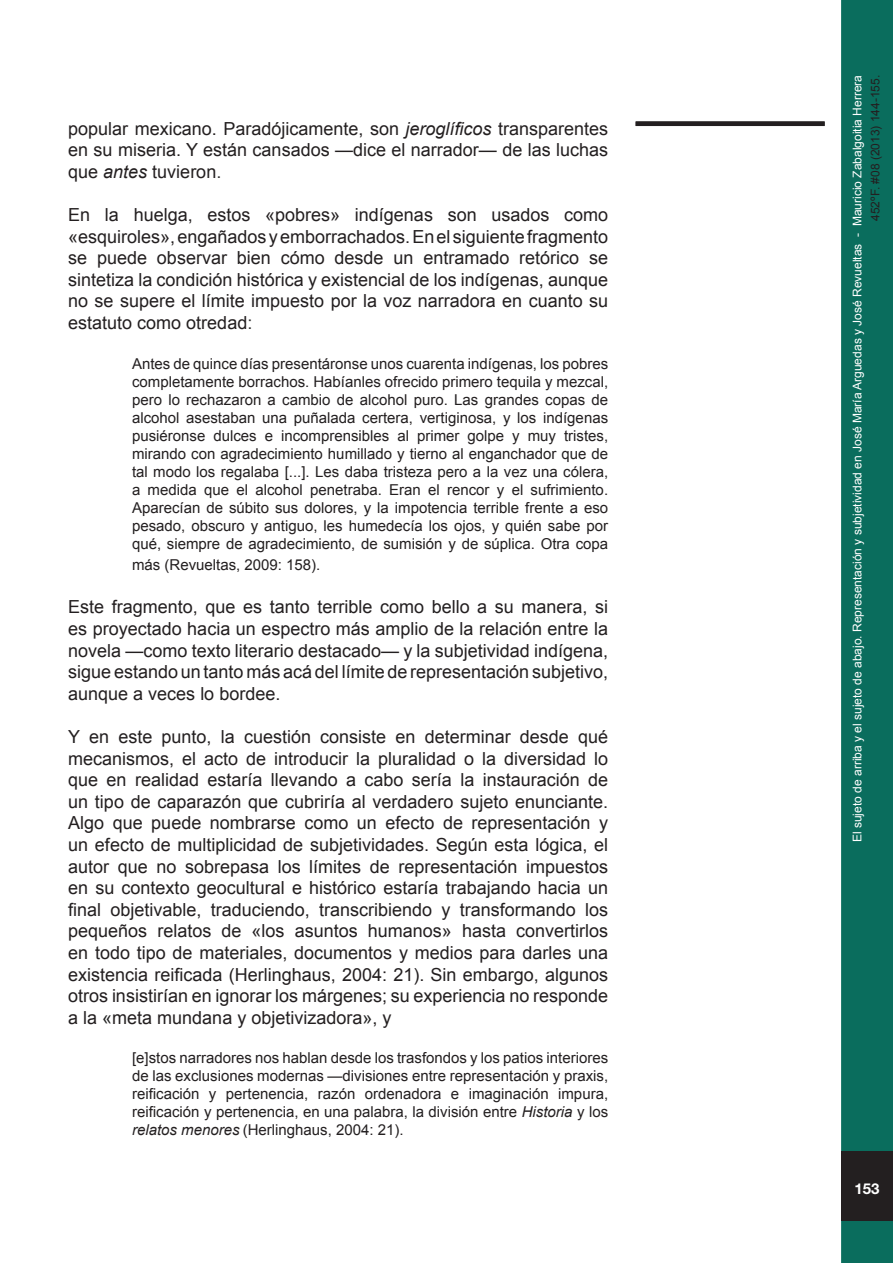
<style>
.page{position:relative;width:893px;height:1263px;background:#fff}
.page>*{position:absolute;margin:0;border:0;box-sizing:border-box;transform-origin:0 0}
.t1{font:18px/21.6px "Arial";color:#231f20;text-align:justify}
.t2{font:15px/18px "Arial";color:#231f20;text-align:justify}
.t3{font:700 15px "Helvetica Neue";color:#fff}
.t4{font:12px "Arial";color:#fff}
.t5{font:12px "Arial";color:#231f20}
.s1{font-style:italic}
.s2{color:#333}
.s3{color:#222}
</style>
<div class="page">
<div style="left:843px;top:2px;width:48px;height:1259px;background:#0a6d5d"></div>
<div style="left:841px;top:0;width:52px;height:1263px;border:3px solid #0a6d5d"></div>
<div style="left:841px;top:1151px;width:52px;height:70px;background:#231f20"></div>
<div style="left:636px;top:121px;width:189px;height:5px;background:#231f20"></div>
<p class="t1" style="left:68px;top:118px;width:541px">popular mexicano. Paradójicamente, son <span class="s1">jeroglíficos</span> transparentes en su miseria. Y están cansados —dice el narrador— de las luchas que <span class="s1">antes</span> tuvieron<span class="s2">.</span></p>
<p class="t1" style="left:68px;top:204px;width:541px">En la huelga, estos «pobres» indígenas son usados como «esquiroles», engañados y emborrachados. En el siguiente fragmento se puede observar bien cómo desde un entramado retórico se sintetiza la condición histórica y existencial de los indígenas, aunque no se supere el límite impuesto por la voz narradora en cuanto su estatuto como otredad<span class="s2">:</span></p>
<p class="t2" style="left:132px;top:354px;width:478px">Antes de quince días presentáronse unos cuarenta indígenas, los pobres completamente borrachos. Habíanles ofrecido primero tequila y mezcal, pero lo rechazaron a cambio de alcohol puro. Las grandes copas de alcohol asestaban una puñalada certera, vertiginosa, y los indígenas pusiéronse dulces e incomprensibles al primer golpe y muy tristes, mirando con agradecimiento humillado y tierno al enganchador que de tal modo los regalaba [...]. Les daba tristeza pero a la vez una cólera, a medida que el alcohol penetraba. Eran el rencor y el sufrimiento.<br>Aparecían de súbito sus dolores, y la impotencia terrible frente a eso pesado, obscuro y antiguo, les humedecía los ojos, y quién sabe por qué, siempre de agradecimiento, de sumisión y de súplica. Otra copa</p>
<p class="t2" style="left:132px;top:556px;width:190px">más (Revueltas, 2009: 158).</p>
<p class="t1" style="left:68px;top:596px;width:541px">Este fragmento, que es tanto terrible como bello a su manera, si es proyectado hacia un espectro más amplio de la relación entre la novela —como texto literario destacado— y la subjetividad indígena, sigue estando un tanto más acá del límite de representación subjetivo, aunque a veces lo bordee.</p>
<p class="t1" style="left:68px;top:726px;width:541px">Y en este punto, la cuestión consiste en determinar desde qué mecanismos, el acto de introducir la pluralidad o la diversidad lo que en realidad estaría llevando a cabo sería la instauración de un tipo de caparazón que cubriría al verdadero sujeto enunciante.<br>Algo que puede nombrarse como un efecto de representación y un efecto de multiplicidad de subjetividades. Según esta lógica, el autor que no sobrepasa los límites de representación impuestos en su contexto geocultural e histórico estaría trabajando hacia un final objetivable, traduciendo, transcribiendo y transformando los pequeños relatos de «los asuntos humanos» hasta convertirlos en todo tipo de materiales, documentos y medios para darles una existencia reificada (Herlinghaus, 2004: 21). Sin embargo, algunos otros insistirían en ignorar los márgenes; su experiencia no responde a la <span class="s3">«</span>meta mundana y objetivizadora<span class="s3">»</span>, y</p>
<p class="t2" style="left:132px;top:1049px;width:478px">[e]stos narradores nos hablan desde los trasfondos y los patios interiores de las exclusiones modernas —divisiones entre representación y praxis, reificación y pertenencia, razón ordenadora e imaginación impura, reificación y pertenencia, en una palabra, la división entre <span class="s1">Historia</span> y los <span class="s1">relatos menores</span> (Herlinghaus, 2004: 21).</p>
<p class="t4" style="left:850px;top:842px;width:769px;rotate:-90deg">El sujeto de arriba y el sujeto de abajo. Representación y subjetividad en José María Arguedas y José Revueltas - Mauricio Zabalgoitia Herrera</p>
<p class="t5" style="left:868px;top:221px;width:147px;rotate:-90deg">452ºF. #08 (2013) 144-155.</p>
<p class="t3" style="left:854px;top:1179px;width:27px">153</p>
</div>
